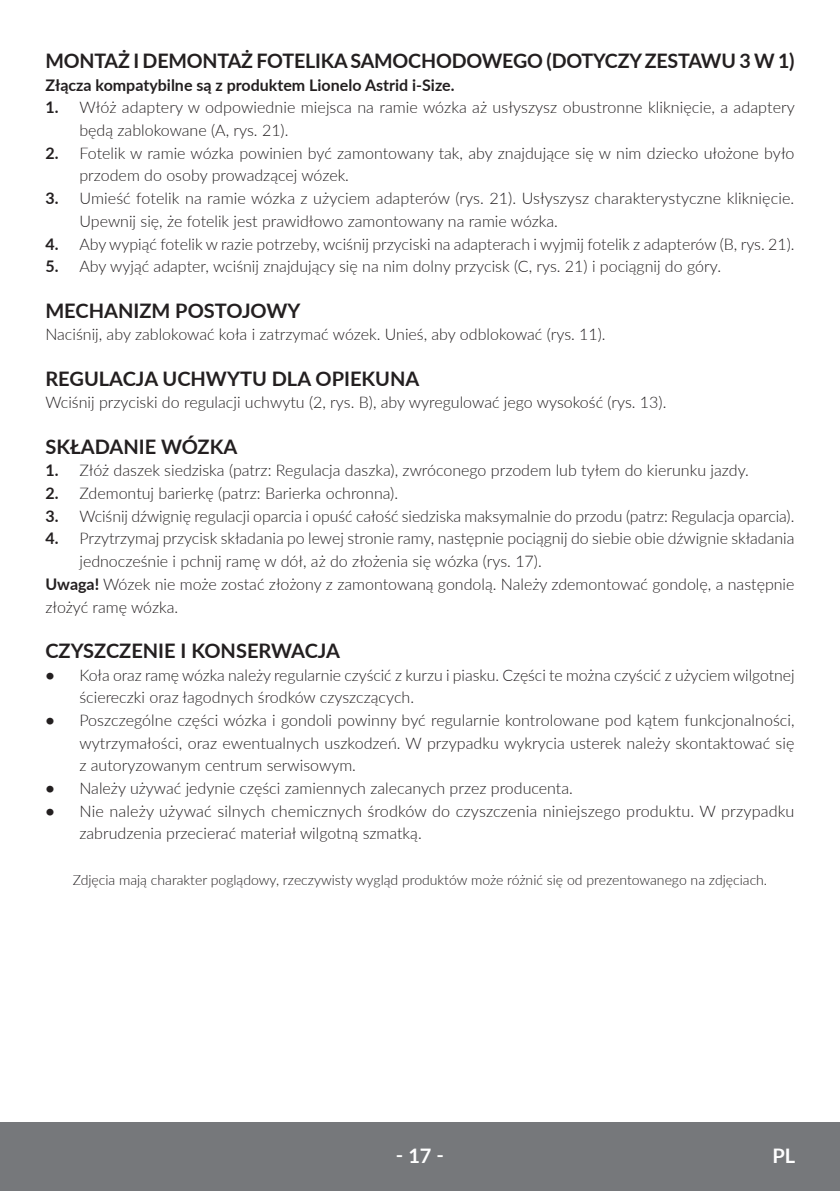
<style>
.page{position:relative;width:840px;height:1191px;background:#fff}
.page>*{position:absolute;margin:0;border:0;box-sizing:border-box;transform-origin:0 0}
.t1{font:700 20px "Lato";letter-spacing:-.01em;color:#231f20}
.t2{font:700 20px "Lato";color:#fff}
.t3{font:300 16px/22.6px "Lato";color:#231f20}
.t4{font:700 16px "Lato";color:#231f20}
.t5{font:300 14px "Lato";color:#231f20}
.s1{font-weight:700}
</style>
<div class="page">
<div style="left:0;top:1123px;width:839px;height:68px;background:#76787b"></div>
<p class="t1" style="left:45px;top:46px;width:750px">MONTAŻ I DEMONTAŻ FOTELIKA SAMOCHODOWEGO (DOTYCZY ZESTAWU 3 W 1)</p>
<p class="t4" style="left:45px;top:73px;width:410px">Złącza kompatybilne są z produktem Lionelo Astrid i-Size.</p>
<p class="t3" style="left:79px;top:96px;width:716px;text-indent:-34px"><span class="s1">1.</span> Włóż adaptery w odpowiednie miejsca na ramie wózka aż usłyszysz obustronne kliknięcie, a adaptery będą zablokowane (A, rys. 21).</p>
<p class="t3" style="left:79px;top:141px;width:716px;text-indent:-34px"><span class="s1">2.</span> Fotelik w ramie wózka powinien być zamontowany tak, aby znajdujące się w nim dziecko ułożone było przodem do osoby prowadzącej wózek.</p>
<p class="t3" style="left:79px;top:186px;width:716px;text-indent:-34px"><span class="s1">3.</span> Umieść fotelik na ramie wózka z użyciem adapterów (rys. 21). Usłyszysz charakterystyczne kliknięcie.<br>Upewnij się, że fotelik jest prawidłowo zamontowany na ramie wózka.</p>
<p class="t3" style="left:45px;top:232px;width:750px"><span class="s1">4.</span> Aby wypiąć fotelik w razie potrzeby, wciśnij przyciski na adapterach i wyjmij fotelik z adapterów (B, rys. 21).</p>
<p class="t3" style="left:45px;top:254px;width:676px"><span class="s1">5.</span> Aby wyjąć adapter, wciśnij znajdujący się na nim dolny przycisk (C, rys. 21) i pociągnij do góry.</p>
<p class="t1" style="left:45px;top:295px;width:256px">MECHANIZM POSTOJOWY</p>
<p class="t3" style="left:45px;top:323px;width:561px">Naciśnij, aby zablokować koła i zatrzymać wózek. Unieś, aby odblokować (rys. 11).</p>
<p class="t1" style="left:45px;top:364px;width:375px">REGULACJA UCHWYTU DLA OPIEKUNA</p>
<p class="t3" style="left:45px;top:391px;width:622px">Wciśnij przyciski do regulacji uchwytu (2, rys. B), aby wyregulować jego wysokość (rys. 13).</p>
<p class="t1" style="left:45px;top:432px;width:193px">SKŁADANIE WÓZKA</p>
<p class="t3" style="left:45px;top:459px;width:704px"><span class="s1">1.</span> Złóż daszek siedziska (patrz: Regulacja daszka), zwróconego przodem lub tyłem do kierunku jazdy.</p>
<p class="t3" style="left:45px;top:481px;width:354px"><span class="s1">2.</span> Zdemontuj barierkę (patrz: Barierka ochronna).</p>
<p class="t3" style="left:45px;top:504px;width:750px"><span class="s1">3.</span> Wciśnij dźwignię regulacji oparcia i opuść całość siedziska maksymalnie do przodu (patrz: Regulacja oparcia).</p>
<p class="t3" style="left:45px;top:527px;width:750px"><span class="s1">4.</span> Przytrzymaj przycisk składania po lewej stronie ramy, następnie pociągnij do siebie obie dźwignie składania</p>
<p class="t3" style="left:79px;top:549px;width:463px">jednocześnie i pchnij ramę w dół, aż do złożenia się wózka (rys. 17).</p>
<p class="t3" style="left:45px;top:572px;width:750px"><span class="s1">Uwaga!</span> Wózek nie może zostać złożony z zamontowaną gondolą. Należy zdemontować gondolę, a następnie</p>
<p class="t3" style="left:45px;top:595px;width:134px">złożyć ramę wózka.</p>
<p class="t1" style="left:45px;top:636px;width:296px">CZYSZCZENIE I KONSERWACJA</p>
<p class="t3" style="left:79px;top:663px;width:716px;text-indent:-34px"><span class="s1">•</span> Koła oraz ramę wózka należy regularnie czyścić z kurzu i piasku. Części te można czyścić z użyciem wilgotnej ściereczki oraz łagodnych środków czyszczących.</p>
<p class="t3" style="left:79px;top:708px;width:716px;text-align:justify;text-indent:-34px"><span class="s1">•</span> Poszczególne części wózka i gondoli powinny być regularnie kontrolowane pod kątem funkcjonalności, wytrzymałości, oraz ewentualnych uszkodzeń. W przypadku wykrycia usterek należy skontaktować się z autoryzowanym centrum serwisowym.</p>
<p class="t3" style="left:45px;top:776px;width:528px"><span class="s1">•</span> Należy używać jedynie części zamiennych zalecanych przez producenta.</p>
<p class="t3" style="left:79px;top:799px;width:716px;text-indent:-34px"><span class="s1">•</span> Nie należy używać silnych chemicznych środków do czyszczenia niniejszego produktu. W przypadku zabrudzenia przecierać materiał wilgotną szmatką.</p>
<p class="t5" style="left:73px;top:870px;width:695px">Zdjęcia mają charakter poglądowy, rzeczywisty wygląd produktów może różnić się od prezentowanego na zdjęciach.</p>
<p class="t2" style="left:396px;top:1141px;width:49px">‑ 17 ‑</p>
<p class="t2" style="left:772px;top:1141px;width:24px">PL</p>
</div>
